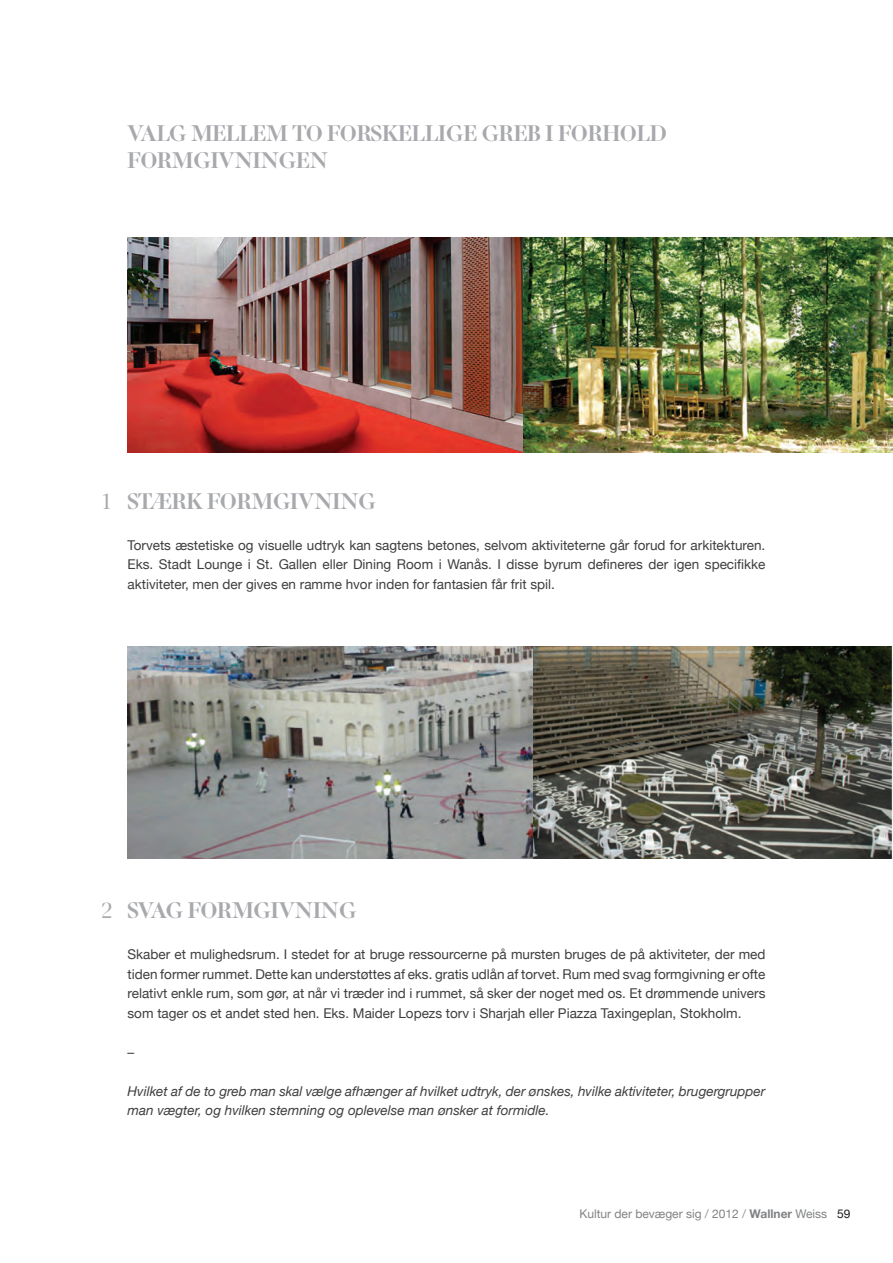
<style>
.page{position:relative;width:893px;height:1263px;background:#fff}
.page>*{position:absolute;margin:0;border:0;box-sizing:border-box;transform-origin:0 0}
.t1{font:700 22.5px/27px "Venti Quattro";color:#a8a9ad}
.t2{font:22.5px "Venti Quattro";color:#a8a9ad}
.t3{font:13.5px/19.5px "Helvetica Neue";color:#3e3e3f;text-align:justify}
.t4{font:italic 13.5px/19.5px "Helvetica Neue";color:#3e3e3f}
.t5{font:12px "Helvetica Neue";color:#808285}
.s1{color:#939598}
.s2{font-weight:700}
.s3{color:#231f20}
</style>
<div class="page">
<img style="left:522px;top:238px;width:371px;height:215px">
<img style="left:128px;top:238px;width:394px;height:215px">
<img style="left:128px;top:646px;width:405px;height:213px">
<img style="left:533px;top:646px;width:360px;height:213px">
<h1 class="t1" style="left:128px;top:120px;width:541px">VALG MELLEM TO FORSKELLIGE GREB I FORHOLD<br>FORMGIVNINGEN</h1>
<h1 class="t2" style="left:101px;top:488px;width:13px">1</h1>
<h1 class="t1" style="left:128px;top:488px;width:16px">STÆR</h1>
<h1 class="t1" style="left:187px;top:488px;width:37px">K FORMGIVNING</h1>
<p class="t3" style="left:128px;top:536px;width:639px">Torvets æstetiske og visuelle udtryk kan sagtens betones, selvom aktiviteterne går forud for arkitekturen.<br>Eks. Stadt Lounge i St. Gallen eller Dining Room i Wanås. I disse byrum defineres der igen specifikke aktiviteter, men der gives en ramme hvor inden for fantasien får frit spil.</p>
<h1 class="t2" style="left:101px;top:896px;width:13px">2</h1>
<h1 class="t1" style="left:128px;top:897px;width:77px">SVAGFORMGIVNING</h1>
<p class="t3" style="left:128px;top:945px;width:639px">Skaber et mulighedsrum. I stedet for at bruge ressourcerne på mursten bruges de på aktiviteter, der med tiden former rummet. Dette kan understøttes af eks. gratis udlån af torvet. Rum med svag formgivning er ofte relativt enkle rum, som gør, at når vi træder ind i rummet, så sker der noget med os. Et drømmende univers som tager os et andet sted hen. Eks. Maider Lopezs torv i Sharjah eller Piazza Taxingeplan, Stokholm.</p>
<p class="t3" style="left:128px;top:1043px;width:8px">–</p>
<p class="t4" style="left:128px;top:1082px;width:639px">Hvilket af de to greb man skal vælge afhænger af hvilket udtryk, der ønskes, hvilke aktiviteter, brugergrupper man vægter, og hvilken stemning og oplevelse man ønsker at formidle.</p>
<p class="t5" style="left:579px;top:1205px;width:273px">Kultur der bevæger sig <span class="s1">/</span> 2012 <span class="s1">/</span> <span class="s2">Wallner</span> Weiss <span class="s3">59</span></p>
</div>
